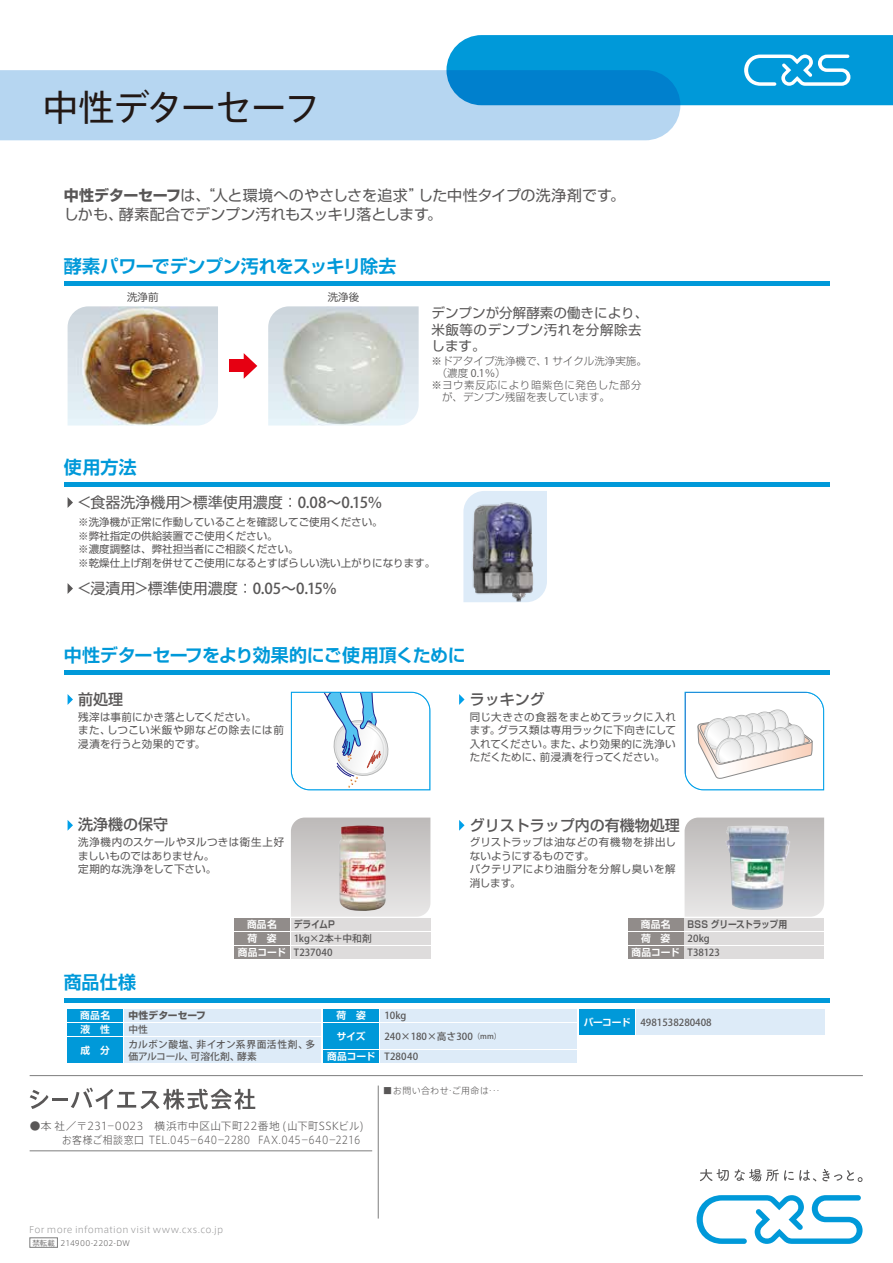
<style>
.page{position:relative;width:893px;height:1263px;background:#fff}
.page>*{position:absolute;margin:0;border:0;box-sizing:border-box;transform-origin:0 0}
.t1{font:36px "Axis Std";letter-spacing:-.03em;color:#221815}
.t2{font:700 18px "Shin Go Pro De";letter-spacing:-.015em;color:#0099d9}
.t3{font:15px/19.4px "Shin Go Pro";color:#595757}
.t4{font:500 15px "Shin Go Pro";color:#595757}
.t5{font:13.5px/16.5px "Shin Go Pro";letter-spacing:.005em;color:#595757}
.t6{font:300 10.65px/14.1px "Axis Std";letter-spacing:.035em;color:#595757}
.t7{font:10.5px/13.5px "Shin Go Pro";color:#595757}
.t8{font:10.5px/13.5px "Shin Go Pro";letter-spacing:.02em;color:#595757}
.t9{font:10.5px/13.5px "Shin Go Pro";letter-spacing:.025em;color:#595757}
.t10{font:300 10.5px "Shin Go Pro";color:#595757}
.t11{font:300 10.5px "Shin Go Pro";letter-spacing:.06em;color:#595757}
.t12{font:500 9.75px/11.2px "Koz Go Pro";letter-spacing:.005em;color:#595757}
.t13{font:700 9.75px/14.1px "Shin Go Pro De";letter-spacing:.015em;color:#fff}
.t14{font:700 9.75px "Shin Go Pro De";letter-spacing:-.015em;color:#595757;scale:.9 1}
.t15{font:700 9.75px "Shin Go Pro";letter-spacing:.005em;color:#595757}
.t16{font:300 9px "Axis Std";letter-spacing:.03em;color:#949495}
.t17{font:300 9px "Axis Std";letter-spacing:.035em;color:#595757}
.t18{font:300 7.5px "Axis Std";color:#595757}
.s1{font-weight:700}
.s2{font-family:"Koz Go Pro";font-weight:500}
.s3{font-family:"Koz Go Pro";font-weight:400}
.s4{font-family:"Shin Go Pro De";font-weight:700;color:#fff}
.s5{font-size:7.5px}
</style>
<div class="page">
<hr style="left:64px;top:998px;width:765px;height:4px;background:#0099d9">
<div style="left:64px;top:482px;width:765px;height:5px;background:#0099d9"></div>
<hr style="left:64px;top:282px;width:765px;height:4px;background:#0099d9">
<div style="left:68px;top:1009px;width:55px;height:13px;background:#0099d9"></div>
<div style="left:124px;top:1009px;width:197px;height:13px;background:#ddebf8"></div>
<div style="left:68px;top:1023px;width:55px;height:13px;background:#0099d9"></div>
<div style="left:124px;top:1023px;width:197px;height:13px;background:#ddebf8"></div>
<div style="left:324px;top:1009px;width:55px;height:13px;background:#0099d9"></div>
<div style="left:380px;top:1009px;width:197px;height:13px;background:#ddebf8"></div>
<div style="left:324px;top:1050px;width:55px;height:12px;background:#0099d9"></div>
<div style="left:380px;top:1050px;width:197px;height:12px;background:#ddebf8"></div>
<div style="left:68px;top:1037px;width:55px;height:25px;background:#0099d9"></div>
<div style="left:124px;top:1037px;width:197px;height:25px;background:#ddebf8"></div>
<div style="left:324px;top:1023px;width:55px;height:25px;background:#0099d9"></div>
<div style="left:380px;top:1023px;width:197px;height:25px;background:#ddebf8"></div>
<div style="left:580px;top:1009px;width:55px;height:25px;background:#0099d9"></div>
<div style="left:636px;top:1009px;width:188px;height:25px;background:#ddebf8"></div>
<svg style="left:68px;top:497px;width:5px;height:11px"></svg>
<svg style="left:68px;top:583px;width:5px;height:11px"></svg>
<div style="left:64px;top:670px;width:765px;height:5px;background:#0099d9"></div>
<svg style="left:469px;top:491px;width:78px;height:7px"></svg>
<img style="left:68px;top:306px;width:150px;height:119px">
<img style="left:268px;top:306px;width:151px;height:119px">
<img style="left:463px;top:498px;width:84px;height:104px">
<svg style="left:459px;top:694px;width:6px;height:11px"></svg>
<svg style="left:459px;top:820px;width:6px;height:11px"></svg>
<svg style="left:68px;top:694px;width:5px;height:11px"></svg>
<svg style="left:68px;top:820px;width:5px;height:10px"></svg>
<svg style="left:685px;top:692px;width:139px;height:98px"></svg>
<div style="left:229px;top:360px;width:16px;height:12px;background:#e60012"></div>
<svg style="left:244px;top:353px;width:13px;height:26px"></svg>
<svg style="left:291px;top:692px;width:139px;height:98px"></svg>
<svg style="left:291px;top:817px;width:139px;height:100px"></svg>
<div style="left:291px;top:918px;width:139px;height:13px;background:#dedcdc"></div>
<div style="left:291px;top:932px;width:139px;height:13px;background:#dedcdc"></div>
<div style="left:291px;top:946px;width:139px;height:13px;background:#dedcdc"></div>
<div style="left:234px;top:918px;width:56px;height:13px;background:#918c8a"></div>
<div style="left:234px;top:932px;width:56px;height:13px;background:#918c8a"></div>
<div style="left:234px;top:946px;width:56px;height:13px;background:#918c8a"></div>
<svg style="left:685px;top:817px;width:139px;height:100px"></svg>
<div style="left:685px;top:918px;width:139px;height:13px;background:#dedcdc"></div>
<div style="left:685px;top:932px;width:139px;height:13px;background:#dedcdc"></div>
<div style="left:685px;top:946px;width:139px;height:13px;background:#dedcdc"></div>
<div style="left:628px;top:918px;width:55px;height:13px;background:#918c8a"></div>
<div style="left:628px;top:932px;width:55px;height:13px;background:#918c8a"></div>
<div style="left:628px;top:946px;width:55px;height:13px;background:#918c8a"></div>
<img style="left:339px;top:825px;width:47px;height:86px">
<img style="left:726px;top:826px;width:64px;height:84px">
<svg style="left:697px;top:1195px;width:165px;height:49px"></svg>
<svg style="left:700px;top:1169px;width:116px;height:12px"></svg>
<svg style="left:822px;top:1169px;width:40px;height:13px"></svg>
<hr style="left:30px;top:1075px;width:833px;height:1px;background:#7d7d7d">
<hr style="left:30px;top:1150px;width:342px;height:1px;background:#7d7d7d">
<hr style="left:378px;top:1085px;width:1px;height:133px;background:#7d7d7d">
<div style="left:30px;top:1237px;width:28px;height:10px;border:1px solid #7d7d7d"></div>
<svg style="left:30px;top:1090px;width:19px;height:19px"></svg>
<hr style="left:52px;top:1097px;width:16px;height:3px;background:#595757">
<svg style="left:71px;top:1087px;width:184px;height:23px"></svg>
<div style="left:0;top:70px;width:680px;height:70px;background:#b6d6f1"></div>
<svg style="left:446px;top:35px;width:447px;height:70px"></svg>
<h1 class="t1" style="left:43px;top:80px;width:279px">中性デターセーフ</h1>
<h3 class="t3" style="left:64px;top:184px;width:563px"><span class="s1">中性デターセーフ</span>は、“人と環境へのやさしさを追求”した中性タイプの洗浄剤です。しかも、酵素配合でデンプン汚れもスッキリ落とします。</h3>
<h2 class="t2" style="left:64px;top:251px;width:334px">酵素パワーでデンプン汚れをスッキリ除去</h2>
<p class="t7" style="left:127px;top:289px;width:33px">洗浄前</p>
<p class="t7" style="left:328px;top:289px;width:33px">洗浄後</p>
<h2 class="t2" style="left:64px;top:452px;width:74px">使用方法</h2>
<h3 class="t3" style="left:78px;top:491px;width:306px">&lt;食器洗浄機用&gt;標準使用濃度：<span class="s2">0.08～0.15％</span></h3>
<p class="t5" style="left:431px;top:303px;width:218px">デンプンが分解酵素の働きにより、米飯等のデンプン汚れを分解除去します。</p>
<p class="t10" style="left:431px;top:352px;width:217px">※ドアタイプ洗浄機で、<span class="s3">1</span> サイクル洗浄実施。</p>
<p class="t10" style="left:437px;top:364px;width:70px">（濃度 <span class="s3">0.1％</span>）</p>
<p class="t11" style="left:431px;top:376px;width:212px">※ヨウ素反応により暗紫色に発色した部分</p>
<p class="t10" style="left:442px;top:388px;width:169px">が、デンプン残留を表しています。</p>
<p class="t7" style="left:78px;top:514px;width:359px">※洗浄機が正常に作動していることを確認してご使用ください。<br>※弊社指定の供給装置でご使用ください。　<br>※濃度調整は、弊社担当者にご相談ください。<br>※乾燥仕上げ剤を併せてご使用になるとすばらしい洗い上がりになります。</p>
<h3 class="t3" style="left:78px;top:577px;width:260px">&lt;浸漬用&gt;標準使用濃度：<span class="s2">0.05～0.15％</span></h3>
<h2 class="t2" style="left:64px;top:640px;width:403px">中性デターセーフをより効果的にご使用頂くために</h2>
<h3 class="t4" style="left:78px;top:687px;width:47px">前処理</h3>
<p class="t9" style="left:78px;top:708px;width:207px">残滓は事前にかき落としてください。<br>また、しつこい米飯や卵などの除去には前浸漬を行うと効果的です。</p>
<h3 class="t4" style="left:78px;top:812px;width:92px">洗浄機の保守</h3>
<p class="t7" style="left:78px;top:834px;width:207px">洗浄機内のスケールやヌルつきは衛生上好ましいものではありません。<br>定期的な洗浄をして下さい。</p>
<h2 class="t2" style="left:64px;top:968px;width:74px">商品仕様</h2>
<p class="t14" style="left:294px;top:916px;width:47px">デライムP</p>
<p class="t12" style="left:294px;top:933px;width:80px">1kg×2本＋中和剤</p>
<p class="t13" style="left:247px;top:916px;width:31px">商品名荷　姿</p>
<p class="t12" style="left:238px;top:947px;width:96px"><span class="s4">商品コード</span> T237040</p>
<h3 class="t4" style="left:470px;top:687px;width:77px">ラッキング</h3>
<p class="t7" style="left:470px;top:708px;width:208px;text-align:justify">同じ大きさの食器をまとめてラックに入れます。グラス類は専用ラックに下向きにして入れてください。また、より効果的に洗浄いただくために、前浸漬を行ってください。</p>
<h3 class="t4" style="left:470px;top:813px;width:212px">グリストラップ内の有機物処理</h3>
<p class="t8" style="left:470px;top:834px;width:208px">グリストラップは油などの有機物を排出しないようにするものです。<br>バクテリアにより油脂分を分解し臭いを解消します。</p>
<p class="t14" style="left:687px;top:916px;width:112px">BSS グリーストラップ用</p>
<p class="t12" style="left:687px;top:933px;width:24px">20kg</p>
<p class="t13" style="left:641px;top:916px;width:31px">商品名荷　姿</p>
<p class="t12" style="left:632px;top:947px;width:90px"><span class="s4">商品コード</span> T38123</p>
<p class="t13" style="left:80px;top:1007px;width:31px">商品名</p>
<p class="t15" style="left:128px;top:1008px;width:79px">中性デターセーフ</p>
<p class="t13" style="left:81px;top:1021px;width:31px">液　性</p>
<p class="t12" style="left:128px;top:1024px;width:21px">中性</p>
<p class="t13" style="left:81px;top:1042px;width:31px">成　分</p>
<p class="t12" style="left:128px;top:1039px;width:188px">カルボン酸塩、非イオン系界面活性剤、多価アルコール、可溶化剤、酵素</p>
<p class="t13" style="left:337px;top:1007px;width:31px">荷　姿</p>
<p class="t12" style="left:384px;top:1010px;width:23px">10kg</p>
<p class="t12" style="left:327px;top:1051px;width:93px"><span class="s4">商品コード</span> T28040</p>
<p class="t13" style="left:337px;top:1028px;width:30px">サイズ</p>
<p class="t12" style="left:384px;top:1031px;width:118px">240×180×高さ300<span class="s5">（mm）</span></p>
<p class="t17" style="left:383px;top:1084px;width:119px">■お問い合わせ･ご用命は･･･</p>
<p class="t6" style="left:30px;top:1118px;width:335px">●本 社／〒231－0023 横浜市中区山下町22番地 (山下町SSKビル)　　　お客様ご相談窓口 TEL.045－640－2280 FAX.045－640－2216</p>
<p class="t16" style="left:29px;top:1222px;width:196px">For more infomation visit www.cxs.co.jp</p>
<p class="t18" style="left:32px;top:1237px;width:99px">禁転載 214900-2202-DW</p>
<p class="t12" style="left:584px;top:1017px;width:130px"><span class="s4">バーコード</span> 4981538280408</p>
</div>
